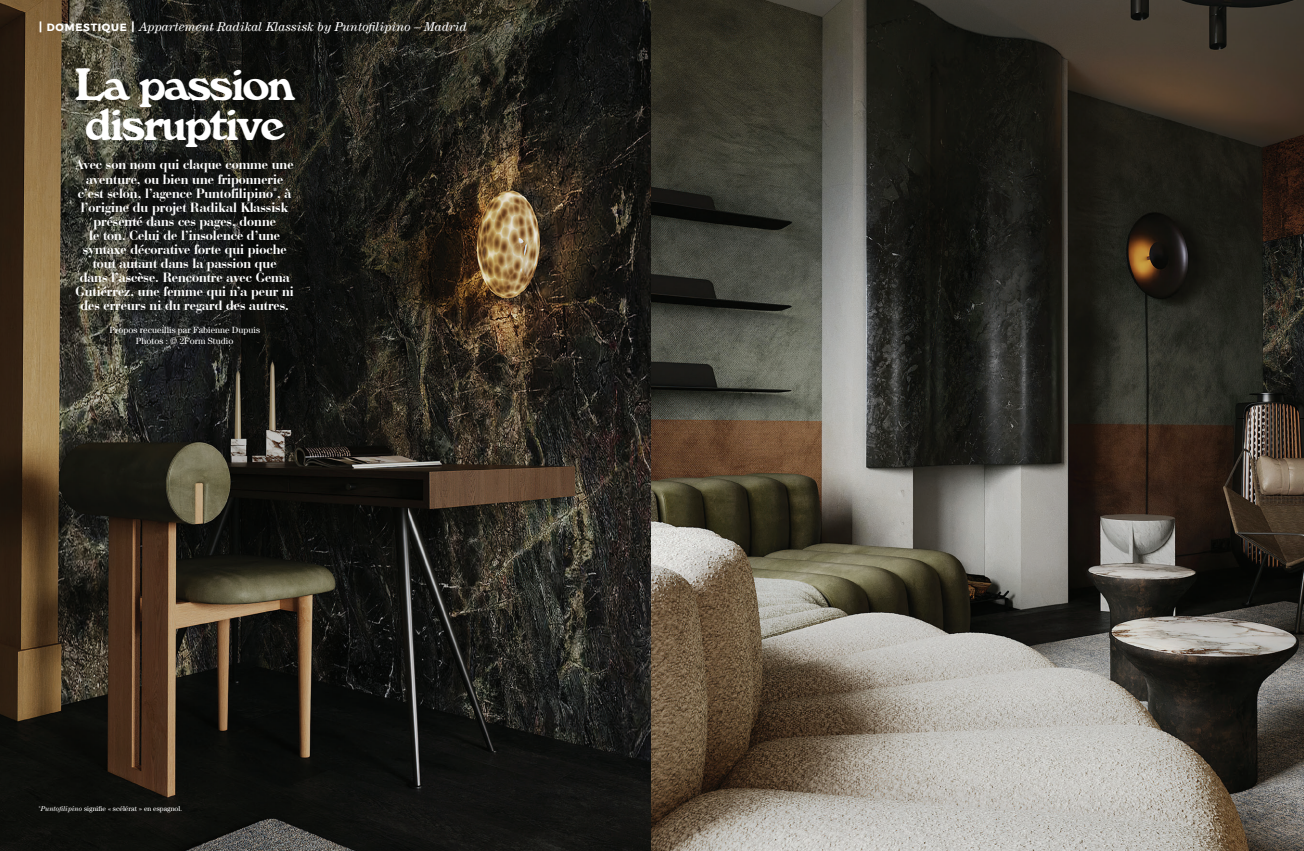
<style>
.page{position:relative;width:1304px;height:851px;background:#fff}
.page>*{position:absolute;margin:0;border:0;box-sizing:border-box;transform-origin:0 0}
.t1{font:700 45px/40px "Windsor";letter-spacing:-.025em;color:#fff}
.t2{font:700 14px/14px "Bauer Bodoni BT";color:#fff;text-align:center}
.t3{font:italic 12.8px "Century LT";color:#fff}
.t4{font:9px/10.8px "Century LT";color:#fff;text-align:center}
.t5{font:7px "Century LT";color:#fff}
.s1{font-family:"Montserrat";font-weight:700;font-style:normal;font-size:12px}
.s2{font-family:"Montserrat";font-weight:700;font-style:normal;font-size:10.5px}
.s3{font-style:italic}
</style>
<div class="page">
<img style="left:0;top:0;width:1304px;height:850px">
<p class="t3" style="left:39px;top:19px;width:429px"><span class="s1">|</span> <span class="s2">DOMESTIQUE</span> <span class="s1">|</span> Appartement Radikal Klassisk by Puntofilipino – Madrid</p>
<h1 class="t1" style="left:75px;top:64px;width:221px">La passion disruptive</h1>
<p class="t2" style="left:76px;top:157px;width:220px">Avec son nom qui claque comme une aventure, ou bien une friponnerie c’est selon, l’agence Puntofilipino<sup>*</sup>, à l’origine du projet Radikal Klassisk présenté dans ces pages, donne<br>le ton. Celui de l’insolence d’une syntaxe décorative forte qui pioche tout autant dans la passion que<br>dans l’ascèse. Rencontre avec Gema Gutiérrez, une femme qui n’a peur ni des erreurs ni du regard des autres.</p>
<p class="t4" style="left:109px;top:324px;width:152px">Propos recueillis par Fabienne Dupuis<br>Photos : © 2Form Studio</p>
<p class="t5" style="left:39px;top:804px;width:145px"><sup>*</sup><span class="s3">Puntofilipino</span> signifie « scélérat » en espagnol.</p>
</div>
